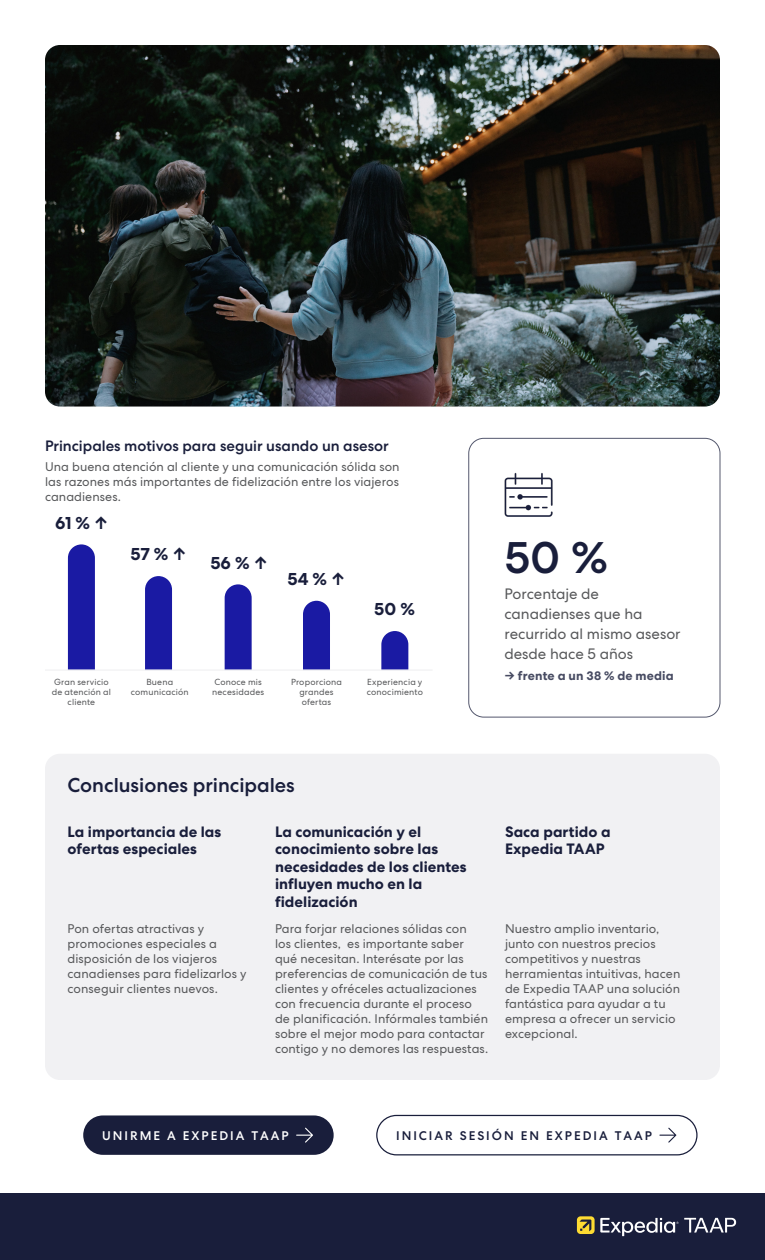
<style>
.page{position:relative;width:765px;height:1260px;background:#fff}
.page>*{position:absolute;margin:0;border:0;box-sizing:border-box;transform-origin:0 0}
.t1{font:500 45px "Centra No 2";color:#191e3b}
.t2{font:500 20px "Centra No 2";color:#191e3b}
.t3{font:700 17.5px "Centra No 2";letter-spacing:.005em;color:#191e3b}
.P2_H3{font:700 15px/17.5px "Centra No 2";letter-spacing:.005em;color:#191e3b}
.P2_info_text{font:15px/20px "Centra No 2";color:#57585a}
.P1_Grey_H2{font:500 15px "Centra No 2";color:#191e3b}
.t4{font:12.5px/15px "Centra No 2";letter-spacing:.005em;color:#57585a}
.t5{font:500 12.5px "Centra No 2";letter-spacing:.16em;color:#191e3b}
.P2_versus{font:700 12.5px "Centra No 2";letter-spacing:.01em;color:#474b62}
.t6{font:500 12.5px "Centra No 2";letter-spacing:.16em;color:#fff}
.p2_Graph_callout{font:8.75px/10px "Centra No 2";letter-spacing:.02em;color:#57585a;text-align:center}
</style>
<div class="page">
<div style="left:0;top:1193px;width:765px;height:67px;background:#191e3b"></div>
<svg style="left:600px;top:1218px;width:136px;height:18px"></svg>
<svg style="left:577px;top:1216px;width:18px;height:18px"></svg>
<svg style="left:580px;top:1220px;width:11px;height:11px"></svg>
<div style="left:45px;top:754px;width:675px;height:326px;background:#f1f1f3;border-radius:15px"></div>
<div style="left:468px;top:438px;width:252px;height:279px;border:1px solid #191e3b;border-radius:15px"></div>
<img style="left:504px;top:472px;width:49px;height:45px">
<img style="left:45px;top:45px;width:675px;height:362px">
<div style="left:68px;top:544px;width:27px;height:125px;background:#1a1aa3"></div>
<div style="left:145px;top:576px;width:27px;height:93px;background:#1a1aa3"></div>
<svg style="left:225px;top:584px;width:27px;height:85px;background:#2525a7"></svg>
<div style="left:303px;top:601px;width:27px;height:68px;background:#1a1aa3"></div>
<svg style="left:381px;top:631px;width:27px;height:38px"></svg>
<hr style="left:45px;top:669px;width:388px;height:2px;background:#f1f1f3">
<div style="left:83px;top:1115px;width:251px;height:40px;background:#191e3b;border-radius:20px"></div>
<svg style="left:296px;top:1128px;width:17px;height:15px"></svg>
<svg style="left:659px;top:1128px;width:17px;height:15px"></svg>
<div style="left:376px;top:1115px;width:322px;height:40px;border:1px solid #191e3b;border-radius:20px"></div>
<p class="P1_Grey_H2" style="left:45px;top:437px;width:345px">Principales motivos para seguir usando un asesor</p>
<p class="t4" style="left:45px;top:459px;width:356px;text-align:justify">Una buena atención al cliente y una comunicación sólida son las razones más importantes de fidelización entre los viajeros canadienses.</p>
<p class="t3" style="left:55px;top:512px;width:54px">61 % ↑</p>
<p class="t3" style="left:130px;top:544px;width:58px">57 % ↑</p>
<p class="t3" style="left:210px;top:552px;width:59px">56 % ↑</p>
<p class="t3" style="left:287px;top:568px;width:59px">54 % ↑</p>
<p class="t3" style="left:374px;top:599px;width:42px">50 %</p>
<p class="p2_Graph_callout" style="left:52px;top:677px;width:61px">Gran servicio de atención al cliente</p>
<p class="p2_Graph_callout" style="left:131px;top:677px;width:59px">Buena comunicación</p>
<p class="p2_Graph_callout" style="left:291px;top:677px;width:53px">Proporciona grandes ofertas</p>
<p class="p2_Graph_callout" style="left:367px;top:677px;width:58px;text-align:left">Experiencia y conocimiento</p>
<p class="p2_Graph_callout" style="left:212px;top:677px;width:54px;text-align:left">Conoce mis necesidades</p>
<p class="t1" style="left:504px;top:531px;width:105px">50 %</p>
<p class="P2_info_text" style="left:504px;top:584px;width:178px">Porcentaje de canadienses que ha recurrido al mismo asesor desde hace 5 años</p>
<p class="P2_versus" style="left:504px;top:668px;width:171px">→ frente a un 38 % de media</p>
<p class="t2" style="left:68px;top:773px;width:229px">Conclusiones principales</p>
<p class="P2_H3" style="left:68px;top:823px;width:155px">La importancia de las ofertas especiales</p>
<p class="P2_H3" style="left:275px;top:823px;width:193px">La comunicación y el conocimiento sobre las necesidades de los clientes influyen mucho en la fidelización</p>
<p class="t4" style="left:275px;top:921px;width:215px">Para forjar relaciones sólidas con<br>los clientes, es importante saber qué necesitan. Interésate por las preferencias de comunicación de tus clientes y ofréceles actualizaciones con frecuencia durante el proceso de planificación. Infórmales también sobre el mejor modo para contactar contigo y no demores las respuestas.</p>
<p class="t4" style="left:68px;top:921px;width:181px">Pon ofertas atractivas y promociones especiales a disposición de los viajeros canadienses para fidelizarlos y conseguir clientes nuevos.</p>
<p class="P2_H3" style="left:505px;top:823px;width:107px">Saca partido a<br>Expedia TAAP</p>
<p class="t4" style="left:505px;top:921px;width:177px">Nuestro amplio inventario, junto con nuestros precios competitivos y nuestras herramientas intuitivas, hacen de Expedia TAAP una solución fantástica para ayudar a tu empresa a ofrecer un servicio excepcional.</p>
<p class="t6" style="left:102px;top:1128px;width:188px">UNIRME A EXPEDIA TAAP</p>
<p class="t5" style="left:396px;top:1128px;width:257px">INICIAR SESIÓN EN EXPEDIA TAAP</p>
</div>
